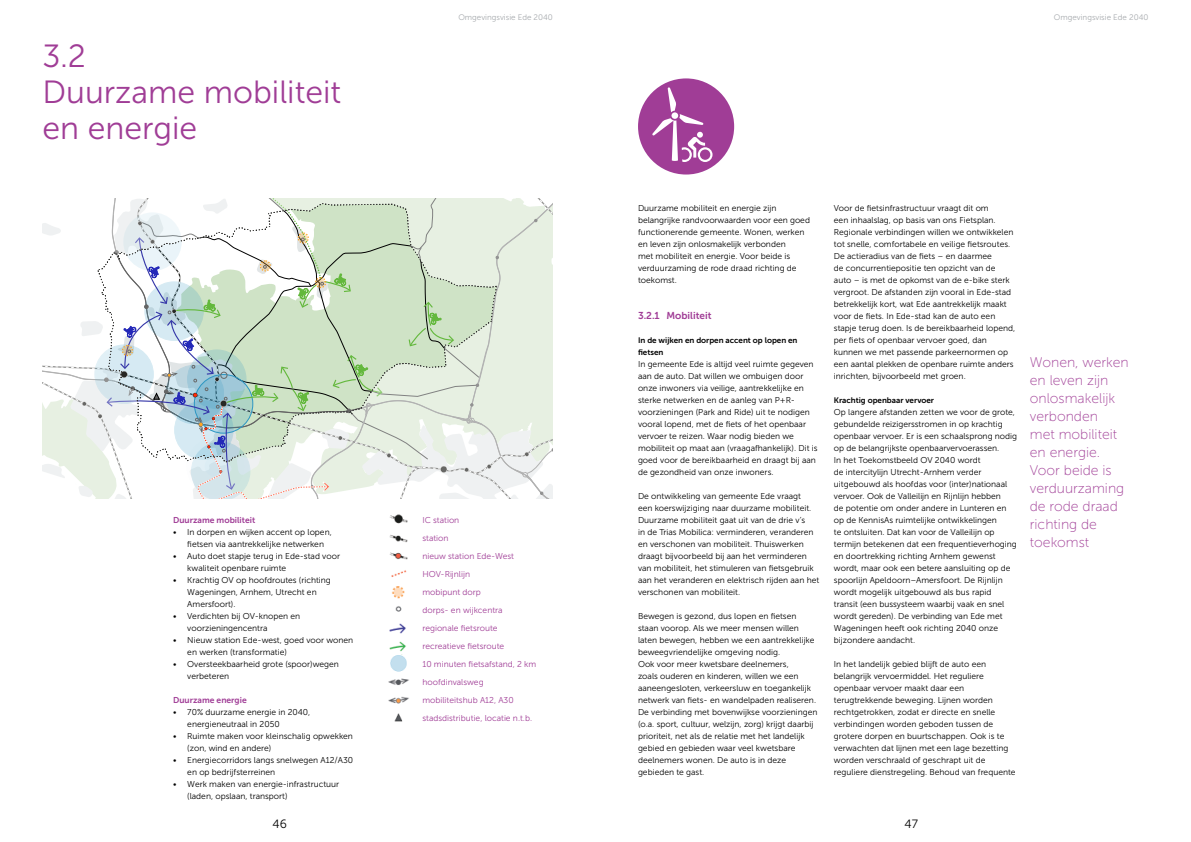
<style>
.page{position:relative;width:1191px;height:842px;background:#fff}
.page>*{position:absolute;margin:0;border:0;box-sizing:border-box;transform-origin:0 0}
.t1{font:32px/36px "Museo Sans 300";color:#a03d96}
.Qoute{font:14px/18px "Museo Sans 100";color:#a03d96}
.t2{font:12px "Museo Sans 300";color:#000}
.H3_0_0{font:10px "Museo Sans 700";color:#a03d96}
.alinea{font:8.5px/12px "Museo Sans 300";color:#000}
.legenda{font:8.5px "Museo Sans 300";color:#a03d96}
.t3{font:8.5px "Museo Sans 700";color:#a03d96}
.t4{font:8px/12px "Museo Sans 700";color:#000}
.t5{font:8px "Museo Sans 300";color:#a7aaae}
</style>
<div class="page">
<img style="left:390px;top:655px;width:16px;height:17px">
<img style="left:394px;top:713px;width:9px;height:9px">
<img style="left:389px;top:535px;width:19px;height:8px">
<img style="left:390px;top:514px;width:18px;height:10px">
<img style="left:389px;top:641px;width:17px;height:10px">
<img style="left:389px;top:552px;width:19px;height:8px">
<img style="left:391px;top:570px;width:16px;height:7px">
<img style="left:391px;top:586px;width:14px;height:13px">
<img style="left:395px;top:606px;width:7px;height:6px">
<img style="left:389px;top:623px;width:17px;height:11px">
<img style="left:388px;top:678px;width:21px;height:7px">
<img style="left:388px;top:696px;width:21px;height:8px">
<svg style="left:43px;top:199px;width:510px;height:300px"></svg>
<svg style="left:638px;top:78px;width:96px;height:97px"></svg>
<h2 class="t1" style="left:43px;top:38px;width:300px">3.2<br>Duurzame mobiliteit en energie</h2>
<h3 class="t3" style="left:173px;top:515px;width:84px">Duurzame mobiliteit</h3>
<p class="alinea" style="left:187px;top:526px;width:146px;text-indent:-14px">• In dorpen en wijken accent op lopen, fietsen via aantrekkelijke netwerken</p>
<p class="alinea" style="left:187px;top:550px;width:154px;text-indent:-14px">• Auto doet stapje terug in Ede-stad voor kwaliteit openbare ruimte</p>
<p class="alinea" style="left:187px;top:574px;width:145px;text-indent:-14px">• Krachtig OV op hoofdroutes (richting<br>Wageningen, Arnhem, Utrecht en<br>Amersfoort).</p>
<p class="alinea" style="left:187px;top:610px;width:114px;text-indent:-14px">• Verdichten bij OV-knopen en voorzieningencentra</p>
<p class="alinea" style="left:187px;top:634px;width:167px;text-indent:-14px">• Nieuw station Ede-west, goed voor wonen en werken (transformatie)</p>
<p class="alinea" style="left:187px;top:658px;width:153px;text-indent:-14px">• Oversteekbaarheid grote (spoor)wegen verbeteren</p>
<h3 class="t3" style="left:173px;top:695px;width:75px">Duurzame energie</h3>
<p class="alinea" style="left:187px;top:706px;width:124px;text-indent:-14px">• 70% duurzame energie in 2040, energieneutraal in 2050</p>
<p class="alinea" style="left:187px;top:730px;width:167px;text-indent:-14px">• Ruimte maken voor kleinschalig opwekken (zon, wind en andere)</p>
<p class="alinea" style="left:187px;top:754px;width:167px;text-indent:-14px">• Energiecorridors langs snelwegen A12/A30 en op bedrijfsterreinen</p>
<p class="alinea" style="left:187px;top:778px;width:153px;text-indent:-14px">• Werk maken van energie-infrastructuur (laden, opslaan, transport)</p>
<p class="t5" style="left:458px;top:13px;width:96px">Omgevingsvisie Ede 2040</p>
<p class="t5" style="left:1053px;top:13px;width:96px">Omgevingsvisie Ede 2040</p>
<p class="legenda" style="left:422px;top:515px;width:38px">IC station</p>
<p class="legenda" style="left:422px;top:533px;width:28px">station</p>
<p class="legenda" style="left:422px;top:551px;width:93px">nieuw station Ede-West</p>
<p class="legenda" style="left:422px;top:569px;width:49px">HOV-Rijnlijn</p>
<p class="legenda" style="left:422px;top:587px;width:60px">mobipunt dorp</p>
<p class="legenda" style="left:422px;top:605px;width:82px">dorps- en wijkcentra</p>
<p class="legenda" style="left:422px;top:623px;width:77px">regionale fietsroute</p>
<p class="legenda" style="left:422px;top:641px;width:83px">recreatieve fietsroute</p>
<p class="legenda" style="left:422px;top:659px;width:115px">10 minuten fietsafstand, 2 km</p>
<p class="legenda" style="left:422px;top:677px;width:63px">hoofdinvalsweg</p>
<p class="legenda" style="left:422px;top:695px;width:93px">mobiliteitshub A12, A30</p>
<p class="legenda" style="left:422px;top:713px;width:111px">stadsdistributie, locatie n.t.b.</p>
<p class="alinea" style="left:638px;top:202px;width:173px">Duurzame mobiliteit en energie zijn belangrijke randvoorwaarden voor een goed functionerende gemeente. Wonen, werken en leven zijn onlosmakelijk verbonden<br>met mobiliteit en energie. Voor beide is verduurzaming de rode draad richting de toekomst.</p>
<h3 class="H3_0_0" style="left:638px;top:309px;width:75px">3.2.1 Mobiliteit</h3>
<h5 class="t4" style="left:638px;top:334px;width:161px">In de wijken en dorpen accent op lopen en fietsen</h5>
<p class="alinea" style="left:638px;top:358px;width:181px">In gemeente Ede is altijd veel ruimte gegeven aan de auto. Dat willen we ombuigen door onze inwoners via veilige, aantrekkelijke en sterke netwerken en de aanleg van P+R&shy;voorzieningen (Park and Ride) uit te nodigen vooral lopend, met de fiets of het openbaar vervoer te reizen. Waar nodig bieden we mobiliteit op maat aan (vraagafhankelijk). Dit is goed voor de bereikbaarheid en draagt bij aan de gezondheid van onze inwoners.</p>
<p class="alinea" style="left:638px;top:490px;width:183px">De ontwikkeling van gemeente Ede vraagt<br>een koerswijziging naar duurzame mobiliteit.<br>Duurzame mobiliteit gaat uit van de drie v’s<br>in de Trias Mobilica: verminderen, veranderen en verschonen van mobiliteit. Thuiswerken draagt bijvoorbeeld bij aan het verminderen van mobiliteit, het stimuleren van fietsgebruik aan het veranderen en elektrisch rijden aan het verschonen van mobiliteit.</p>
<p class="alinea" style="left:638px;top:610px;width:181px">Bewegen is gezond, dus lopen en fietsen staan voorop. Als we meer mensen willen laten bewegen, hebben we een aantrekkelijke beweegvriendelijke omgeving nodig.<br>Ook voor meer kwetsbare deelnemers,<br>zoals ouderen en kinderen, willen we een aaneengesloten, verkeersluw en toegankelijk netwerk van fiets- en wandelpaden realiseren.<br>De verbinding met bovenwijkse voorzieningen (o.a. sport, cultuur, welzijn, zorg) krijgt daarbij prioriteit, net als de relatie met het landelijk gebied en gebieden waar veel kwetsbare deelnemers wonen. De auto is in deze gebieden te gast.</p>
<p class="alinea" style="left:834px;top:202px;width:183px">Voor de fietsinfrastructuur vraagt dit om<br>een inhaalslag, op basis van ons Fietsplan.<br>Regionale verbindingen willen we ontwikkelen tot snelle, comfortabele en veilige fietsroutes.<br>De actieradius van de fiets – en daarmee<br>de concurrentiepositie ten opzicht van de<br>auto – is met de opkomst van de e-bike sterk vergroot. De afstanden zijn vooral in Ede-stad betrekkelijk kort, wat Ede aantrekkelijk maakt voor de fiets. In Ede-stad kan de auto een stapje terug doen. Is de bereikbaarheid lopend, per fiets of openbaar vervoer goed, dan kunnen we met passende parkeernormen op een aantal plekken de openbare ruimte anders inrichten, bijvoorbeeld met groen.</p>
<h5 class="t4" style="left:834px;top:394px;width:102px">Krachtig openbaar vervoer</h5>
<p class="alinea" style="left:834px;top:406px;width:185px">Op langere afstanden zetten we voor de grote, gebundelde reizigersstromen in op krachtig openbaar vervoer. Er is een schaalsprong nodig op de belangrijkste openbaarvervoerassen.<br>In het Toekomstbeeld OV 2040 wordt<br>de intercitylijn Utrecht-Arnhem verder uitgebouwd als hoofdas voor (inter)nationaal vervoer. Ook de Valleilijn en Rijnlijn hebben<br>de potentie om onder andere in Lunteren en op de KennisAs ruimtelijke ontwikkelingen<br>te ontsluiten. Dat kan voor de Valleilijn op termijn betekenen dat een frequentieverhoging en doortrekking richting Arnhem gewenst wordt, maar ook een betere aansluiting op de spoorlijn Apeldoorn–Amersfoort. De Rijnlijn wordt mogelijk uitgebouwd als bus rapid transit (een bussysteem waarbij vaak en snel wordt gereden). De verbinding van Ede met Wageningen heeft ook richting 2040 onze bijzondere aandacht.</p>
<p class="alinea" style="left:834px;top:658px;width:183px">In het landelijk gebied blijft de auto een belangrijk vervoermiddel. Het reguliere openbaar vervoer maakt daar een terugtrekkende beweging. Lijnen worden rechtgetrokken, zodat er directe en snelle verbindingen worden geboden tussen de grotere dorpen en buurtschappen. Ook is te verwachten dat lijnen met een lage bezetting worden verschraald of geschrapt uit de reguliere dienstregeling. Behoud van frequente</p>
<p class="Qoute" style="left:1029px;top:353px;width:100px">Wonen, werken en leven zijn onlosmakelijk verbonden<br>met mobiliteit en energie.<br>Voor beide is verduurzaming de rode draad richting de toekomst</p>
<h3 class="t2" style="left:272px;top:818px;width:16px">46</h3>
<h3 class="t2" style="left:904px;top:818px;width:15px">47</h3>
</div>
